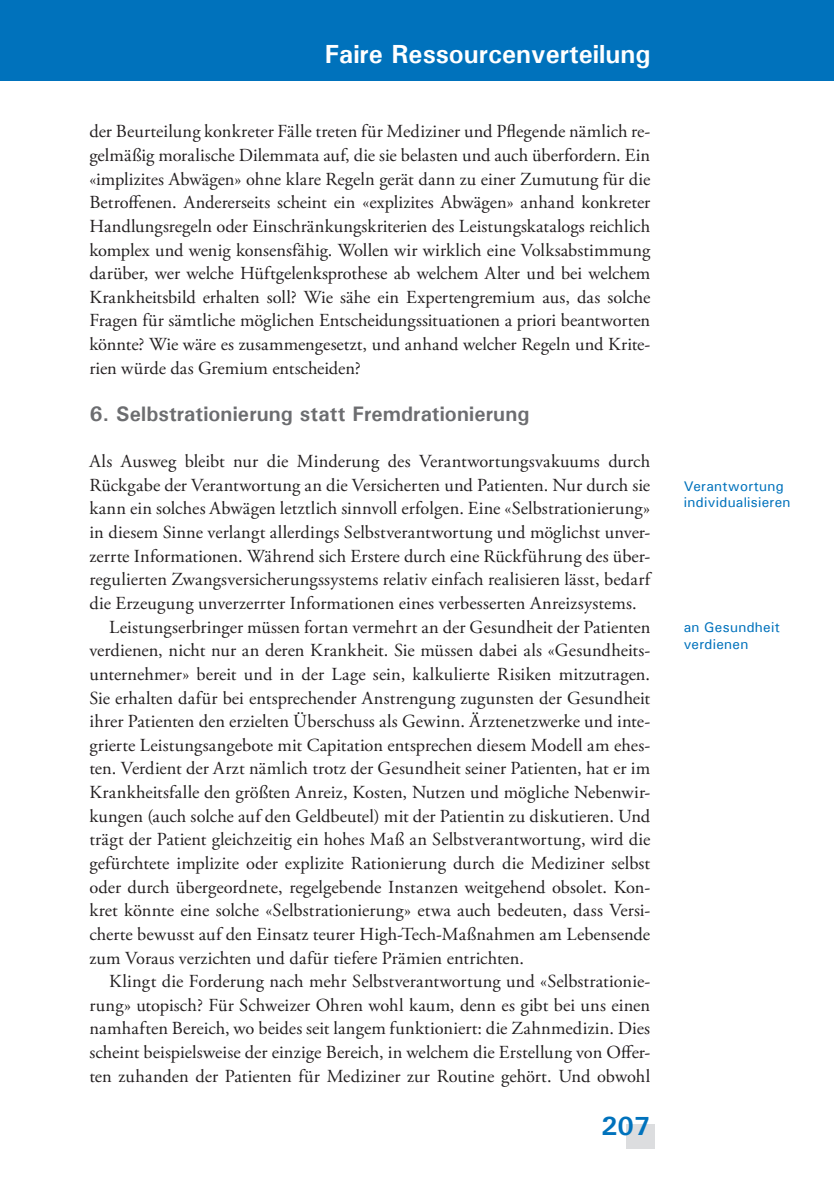
<style>
.page{position:relative;width:834px;height:1186px;background:#fff}
.page>*{position:absolute;margin:0;border:0;box-sizing:border-box;transform-origin:0 0}
.t1{font:700 26.25px "Univers";color:#fff}
.t2{font:700 26.25px "Univers";color:#0072bc}
.üb3{font:700 21px "Univers";letter-spacing:.005em;color:#6c6d70}
.haupttext_eingezogen{font:18.38px/23.6px "Adobe Garamond Pro";color:#231f20;text-align:justify}
.Haupttext{font:18.38px/23.6px "Adobe Garamond Pro";letter-spacing:.005em;color:#231f20;text-align:justify}
.t3{font:500 14px/16.8px "Univers";letter-spacing:.02em;color:#0072bc}
</style>
<div class="page">
<div style="left:0;top:0;width:833px;height:81px;background:#0072bc"></div>
<div style="left:626px;top:1124px;width:29px;height:24px;background:#dcdddf"></div>
<p class="t1" style="left:325px;top:37px;width:327px">Faire Ressourcenverteilung</p>
<p class="haupttext_eingezogen" style="left:89px;top:120px;width:562px">der Beurteilung konkreter Fälle treten für Mediziner und Pflegende nämlich re&shy;gelmäßig moralische Dilemmata auf, die sie belasten und auch überfordern. Ein «implizites Abwägen» ohne klare Regeln gerät dann zu einer Zumutung für die Betroffenen. Andererseits scheint ein «explizites Abwägen» anhand konkreter Handlungsregeln oder Einschränkungskriterien des Leistungskatalogs reichlich komplex und wenig konsensfähig. Wollen wir wirklich eine Volksabstimmung darüber, wer welche Hüftgelenksprothese ab welchem Alter und bei welchem Krankheitsbild erhalten soll? Wie sähe ein Expertengremium aus, das solche Fragen für sämtliche möglichen Entscheidungssituationen a priori beantworten könnte? Wie wäre es zusammengesetzt, und anhand welcher Regeln und Krite&shy;rien würde das Gremium entscheiden?</p>
<p class="üb3" style="left:89px;top:401px;width:441px">6. Selbstrationierung statt Fremdrationierung</p>
<p class="Haupttext" style="left:89px;top:450px;width:562px">Als Ausweg bleibt nur die Minderung des Verantwortungsvakuums durch Rückgabe der Verantwortung an die Versicherten und Patienten. Nur durch sie kann ein solches Abwägen letztlich sinnvoll erfolgen. Eine «Selbstrationierung» in diesem Sinne verlangt allerdings Selbstverantwortung und möglichst unver&shy;zerrte Informationen. Während sich Erstere durch eine Rückführung des über&shy;regulierten Zwangsversicherungssystems relativ einfach realisieren lässt, bedarf die Erzeugung unverzerrter Informationen eines verbesserten Anreizsystems.</p>
<p class="haupttext_eingezogen" style="left:89px;top:615px;width:562px;text-indent:20px">Leistungserbringer müssen fortan vermehrt an der Gesundheit der Patienten verdienen, nicht nur an deren Krankheit. Sie müssen dabei als «Gesundheits&shy;unternehmer» bereit und in der Lage sein, kalkulierte Risiken mitzutragen.<br>Sie erhalten dafür bei entsprechender Anstrengung zugunsten der Gesundheit ihrer Patienten den erzielten Überschuss als Gewinn. Ärztenetzwerke und inte&shy;grierte Leistungsangebote mit Capitation entsprechen diesem Modell am ehes&shy;ten. Verdient der Arzt nämlich trotz der Gesundheit seiner Patienten, hat er im Krankheitsfalle den größten Anreiz, Kosten, Nutzen und mögliche Nebenwir&shy;kungen (auch solche auf den Geldbeutel) mit der Patientin zu diskutieren. Und trägt der Patient gleichzeitig ein hohes Maß an Selbstverantwortung, wird die gefürchtete implizite oder explizite Rationierung durch die Mediziner selbst oder durch übergeordnete, regelgebende Instanzen weitgehend obsolet. Kon&shy;kret könnte eine solche «Selbstrationierung» etwa auch bedeuten, dass Versi&shy;cherte bewusst auf den Einsatz teurer High-Tech-Maßnahmen am Lebensende zum Voraus verzichten und dafür tiefere Prämien entrichten.</p>
<p class="haupttext_eingezogen" style="left:89px;top:970px;width:562px;text-indent:20px">Klingt die Forderung nach mehr Selbstverantwortung und «Selbstrationie&shy;rung» utopisch? Für Schweizer Ohren wohl kaum, denn es gibt bei uns einen namhaften Bereich, wo beides seit langem funktioniert: die Zahnmedizin. Dies scheint beispielsweise der einzige Bereich, in welchem die Erstellung von Offer&shy;ten zuhanden der Patienten für Mediziner zur Routine gehört. Und obwohl</p>
<h1 class="t2" style="left:600px;top:1108px;width:51px">207</h1>
<p class="t3" style="left:683px;top:477px;width:108px">Verantwortung individualisieren</p>
<p class="t3" style="left:683px;top:619px;width:98px">an Gesundheit verdienen</p>
</div>
